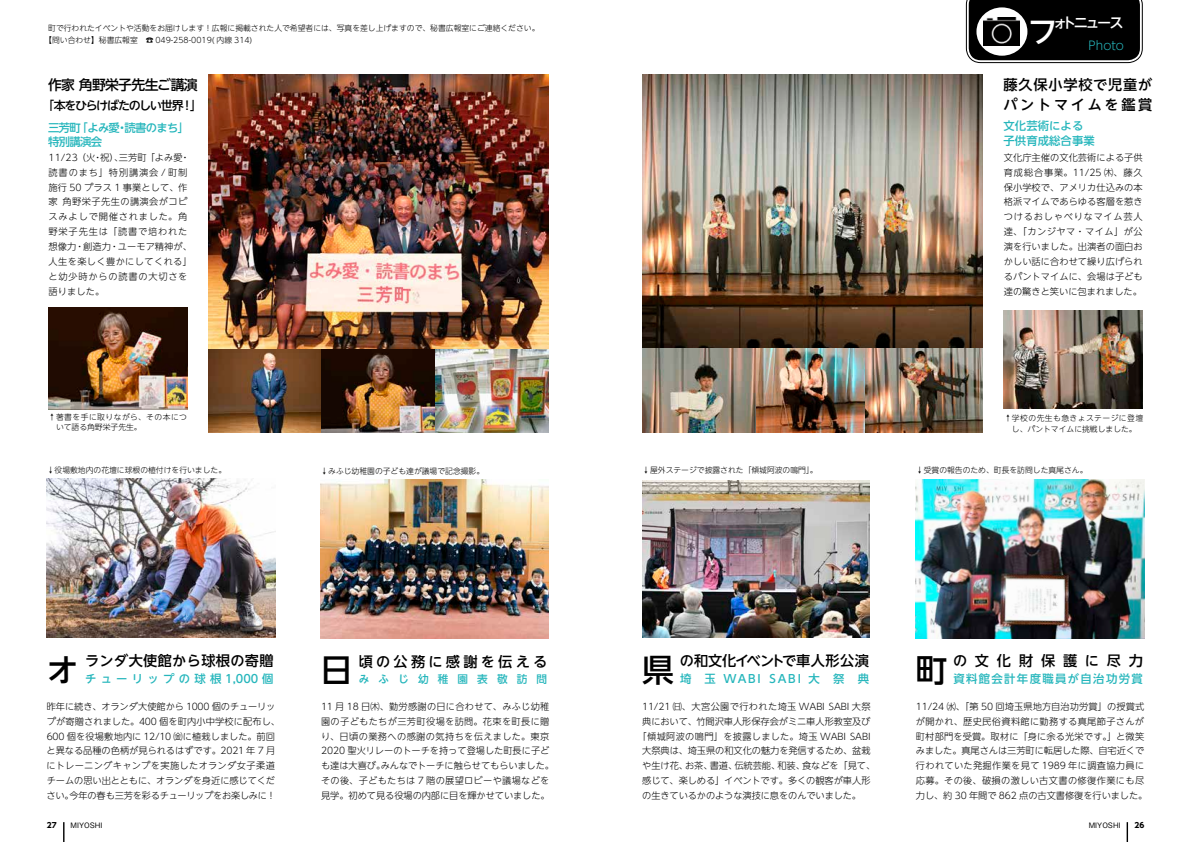
<style>
.page{position:relative;width:1191px;height:842px;background:#fff}
.page>*{position:absolute;margin:0;border:0;box-sizing:border-box;transform-origin:0 0}
.t1{font:500 31.9px "UD Shin Go NT Pro";color:#000}
.t2{font:500 30.5px "UD Shin Go NT Pro";color:#fff}
.t3{font:500 14.2px/19.5px "UD Shin Go NT Pro";letter-spacing:.055em;color:#000}
.t4{font:500 14.2px "UD Shin Go NT Pro";letter-spacing:-.005em;color:#000}
.t5{font:500 14.2px "UD Shin Go NT Pro";letter-spacing:.025em;color:#000}
.t6{font:500 14.2px "UD Shin Go NT Pro";letter-spacing:.23em;color:#000}
.t7{font:500 14.2px "UD Shin Go NT Pro";letter-spacing:.555em;color:#000}
.t8{font:500 14.2px "UD Shin Go NT Pro";letter-spacing:-.18em;color:#fff}
.t9{font:500 13.8px "UD Shin Go NT Pro";letter-spacing:-.045em;color:#000}
.t10{font:500 12px "UD Shin Go NT Pro";letter-spacing:-.11em;color:#000}
.t11{font:300 12px "UD Shin Go NT Pro";color:#26b6bc}
.t12{font:500 11.3px "UD Shin Go NT Pro";letter-spacing:.115em;color:#26b6bc}
.t13{font:500 11.3px "UD Shin Go NT Pro";letter-spacing:.375em;color:#26b6bc}
.t14{font:500 11.3px/14.2px "UD Shin Go NT Pro";letter-spacing:.01em;color:#26b6bc}
.t15{font:500 11.3px "UD Shin Go NT Pro";letter-spacing:-.065em;color:#26b6bc}
.t16{font:500 11.3px/14.2px "UD Shin Go NT Pro";letter-spacing:-.06em;color:#26b6bc}
.t17{font:500 10.6px "UD Shin Go NT Pro";letter-spacing:.86em;color:#26b6bc}
.t18{font:300 9.2px/14.9px "UD Shin Go NT Pro";letter-spacing:.005em;color:#000}
.t19{font:300 9.2px/14.9px "UD Shin Go NT Pro";letter-spacing:.085em;color:#000}
.t20{font:300 9.2px "UD Shin Go NT Pro";letter-spacing:.035em;color:#000}
.t21{font:300 9.2px "UD Shin Go NT Pro";letter-spacing:.03em;color:#000}
.t22{font:300 9.2px "UD Shin Go NT Pro";letter-spacing:.04em;color:#000}
.t23{font:300 9.2px "UD Shin Go NT Pro";letter-spacing:-.025em;color:#000}
.t24{font:300 9.2px "UD Shin Go NT Pro";letter-spacing:.09em;color:#000}
.t25{font:300 9.2px "UD Shin Go NT Pro";letter-spacing:.05em;color:#000}
.t26{font:300 7.8px/11.3px "UD Shin Go NT Pro";color:#000}
.t27{font:300 7.8px/10.6px "UD Shin Go NT Pro";letter-spacing:.055em;color:#000;text-align:center}
.t28{font:300 7.8px/9.9px "UD Shin Go NT Pro";letter-spacing:.06em;color:#000}
.t29{font:500 7.4px "Gothic BBB Pro";color:#000}
.t30{font:700 7.4px "UD Shin Go NT Pro";color:#000}
</style>
<div class="page">
<hr style="left:1126px;top:822px;width:2px;height:20px;background:#000">
<svg style="left:63px;top:822px;width:1px;height:20px"></svg>
<img style="left:916px;top:479px;width:228px;height:159px">
<img style="left:47px;top:478px;width:228px;height:160px">
<img style="left:208px;top:75px;width:341px;height:357px">
<img style="left:48px;top:308px;width:139px;height:101px">
<img style="left:642px;top:480px;width:228px;height:158px">
<img style="left:642px;top:348px;width:223px;height:84px">
<img style="left:865px;top:348px;width:118px;height:84px">
<img style="left:642px;top:75px;width:341px;height:273px">
<img style="left:1003px;top:310px;width:139px;height:98px">
<img style="left:320px;top:479px;width:229px;height:159px">
<svg style="left:966px;top:0;width:176px;height:63px"></svg>
<div style="left:976px;top:7px;width:51px;height:49px;background:#fff;border-radius:50%"></div>
<img style="left:983px;top:17px;width:36px;height:29px">
<p class="t26" style="left:44px;top:23px;width:497px;text-indent:4px">町で行われたイベントや活動をお届けします！広報に掲載された人で希望者には、写真を差し上げますので、秘書広報室にご連絡ください。【問い合わせ】秘書広報室　☎ 049-258-0019( 内線 314(</p>
<h2 class="t2" style="left:1027px;top:6px;width:32px">フ</h2>
<h3 class="t8" style="left:1053px;top:11px;width:72px">ォトニュース</h3>
<h3 class="t11" style="left:1088px;top:36px;width:37px">Photo</h3>
<h3 class="t9" style="left:48px;top:74px;width:151px">作家角野栄子先生ご講演</h3>
<h3 class="t10" style="left:190px;top:95px;width:14px">「</h3>
<h3 class="t10" style="left:42px;top:95px;width:143px">「本をひらけばたのしい世界</h3>
<h3 class="t10" style="left:181px;top:95px;width:14px">!</h3>
<h3 class="t3" style="left:1003px;top:75px;width:150px">藤久保小学校で児童がパントマイムを鑑賞</h3>
<p class="t15" style="left:77px;top:118px;width:114px">「よみ愛読書のまち「</p>
<p class="t16" style="left:48px;top:120px;width:55px">三芳町<br>特別講演会</p>
<p class="t12" style="left:117px;top:118px;width:13px">・</p>
<p class="t14" style="left:1003px;top:119px;width:93px">文化芸術による子供育成総合事業</p>
<p class="t18" style="left:119px;top:150px;width:65px">三芳町「よみ愛</p>
<p class="t18" style="left:49px;top:150px;width:48px">11/23（火</p>
<p class="t24" style="left:49px;top:165px;width:140px">読書のまち」特別講演会 / 町制</p>
<p class="t18" style="left:49px;top:179px;width:140px">施行 50 プラス 1 事業として、作</p>
<p class="t25" style="left:62px;top:195px;width:127px">角野栄子先生の講演会がコピ</p>
<p class="t18" style="left:100px;top:150px;width:25px">祝）、</p>
<p class="t18" style="left:93px;top:150px;width:11px">・</p>
<p class="t18" style="left:181px;top:150px;width:11px">・</p>
<p class="t19" style="left:49px;top:194px;width:145px">家<br>スみよしで開催されました。角野栄子先生は「読書で培われた想像力・創造力・ユーモア精神が、人生を楽しく豊かにしてくれる「と幼少時からの読書の大切さを語りました。</p>
<p class="t18" style="left:1003px;top:150px;width:140px;text-align:justify">文化庁主催の文化芸術による子供育成総合事業。11/25 ㈭、藤久保小学校で、アメリカ仕込みの本格派マイムであらゆる客層を惹きつけるおしゃべりなマイム芸人達、「カンジヤマ・マイム」が公演を行いました。出演者の面白おかしい話に合わせて繰り広げられるパントマイムに、会場は子ども達の驚きと笑いに包まれました。</p>
<p class="t28" style="left:56px;top:411px;width:133px;text-indent:-8px">↑著書を手に取りながら、その本について語る角野栄子先生。</p>
<p class="t27" style="left:1004px;top:413px;width:140px">↑学校の先生も急きょステージに登壇し、パントマイムに挑戦しました。</p>
<p class="t26" style="left:47px;top:464px;width:181px">↓役場敷地内の花壇に球根の植付けを行いました。</p>
<p class="t26" style="left:320px;top:465px;width:165px">↓みふじ幼稚園の子ども達が議場で記念撮影。</p>
<p class="t26" style="left:642px;top:464px;width:177px">↓屋外ステージで披露された「傾城阿波の鳴門。「</p>
<p class="t26" style="left:916px;top:464px;width:173px">↓受賞の報告のため、町長を訪問した真尾さん。</p>
<h1 class="t1" style="left:47px;top:644px;width:33px">オ</h1>
<h3 class="t5" style="left:85px;top:649px;width:190px">ランダ大使館から球根の寄贈</h3>
<p class="t13" style="left:85px;top:669px;width:190px">チューリップの球根 1,000 個</p>
<h1 class="t1" style="left:320px;top:644px;width:33px">日</h1>
<h3 class="t6" style="left:359px;top:650px;width:190px">頃の公務に感謝を伝える</h3>
<p class="t17" style="left:359px;top:670px;width:190px">みふじ幼稚園表敬訪問</p>
<h3 class="t4" style="left:680px;top:649px;width:191px">の和文化イベントで車人形公演</h3>
<h1 class="t1" style="left:642px;top:644px;width:33px">県</h1>
<p class="t12" style="left:833px;top:669px;width:13px">祭</p>
<p class="t12" style="left:857px;top:669px;width:13px">典</p>
<p class="t12" style="left:808px;top:669px;width:13px">大</p>
<p class="t12" style="left:680px;top:669px;width:13px">埼</p>
<p class="t12" style="left:704px;top:669px;width:13px">玉</p>
<p class="t12" style="left:769px;top:669px;width:33px">SABI</p>
<p class="t12" style="left:723px;top:669px;width:39px">WABI</p>
<h3 class="t7" style="left:953px;top:649px;width:191px">の文化財保護に尽力</h3>
<h1 class="t1" style="left:915px;top:644px;width:33px">町</h1>
<p class="t12" style="left:953px;top:669px;width:191px">資料館会計年度職員が自治功労賞</p>
<p class="t18" style="left:47px;top:698px;width:230px">昨年に続き、オランダ大使館から 1000 個のチューリッ</p>
<p class="t18" style="left:47px;top:713px;width:235px">プが寄贈されました。400 個を町内小中学校に配布し、</p>
<p class="t18" style="left:47px;top:728px;width:230px">600 個を役場敷地内に 12/10 ㈮に植栽しました。前回</p>
<p class="t18" style="left:47px;top:743px;width:230px">と異なる品種の色柄が見られるはずです。2021 年 7 月</p>
<p class="t20" style="left:47px;top:758px;width:230px">にトレーニングキャンプを実施したオランダ女子柔道</p>
<p class="t18" style="left:47px;top:773px;width:230px">チームの思い出とともに、オランダを身近に感じてくだ</p>
<p class="t23" style="left:69px;top:788px;width:208px">今年の春も三芳を彩るチューリップをお楽しみに!</p>
<p class="t18" style="left:47px;top:788px;width:29px">さい。</p>
<p class="t21" style="left:321px;top:699px;width:230px">11 月 18 日㈭、勤労感謝の日に合わせて、みふじ幼稚</p>
<p class="t20" style="left:321px;top:714px;width:230px">園の子どもたちが三芳町役場を訪問。花束を町長に贈</p>
<p class="t22" style="left:321px;top:729px;width:230px">り、日頃の業務への感謝の気持ちを伝えました。東京</p>
<p class="t18" style="left:321px;top:743px;width:230px">2020 聖火リレーのトーチを持って登場した町長に子ど</p>
<p class="t18" style="left:381px;top:758px;width:175px">みんなでトーチに触らせてもらいました。</p>
<p class="t18" style="left:321px;top:758px;width:230px">も達は大喜び。<br>その後、子どもたちは 7 階の展望ロビーや議場などを見学。初めて見る役場の内部に目を輝かせていました。</p>
<p class="t20" style="left:642px;top:699px;width:230px">11/21 ㈰、大宮公園で行われた埼玉 WABI SABI 大祭</p>
<p class="t18" style="left:642px;top:713px;width:230px">典において、竹間沢車人形保存会がミニ車人形教室及び</p>
<p class="t21" style="left:637px;top:729px;width:234px">「傾城阿波の鳴門」を披露しました。埼玉 WABI SABI</p>
<p class="t18" style="left:642px;top:743px;width:230px">大祭典は、埼玉県の和文化の魅力を発信するため、盆栽</p>
<p class="t18" style="left:802px;top:758px;width:75px">食などを「見て、</p>
<p class="t18" style="left:777px;top:758px;width:29px">和装、</p>
<p class="t18" style="left:734px;top:758px;width:47px">伝統芸能、</p>
<p class="t18" style="left:642px;top:758px;width:230px">や生け花、<br>感じて、楽しめる」イベントです。多くの観客が車人形の生きているかのような演技に息をのんでいました。</p>
<p class="t18" style="left:685px;top:758px;width:29px">お茶、</p>
<p class="t18" style="left:710px;top:758px;width:29px">書道、</p>
<p class="t18" style="left:916px;top:698px;width:233px">11/24 ㈬、「第 50 回埼玉県地方自治功労賞」の授賞式が開かれ、歴史民俗資料館に勤務する真尾節子さんが町村部門を受賞。取材に「身に余る光栄です。」と微笑みました。真尾さんは三芳町に転居した際、自宅近くで行われていた発掘作業を見て 1989 年に調査協力員に応募。その後、破損の激しい古文書の修復作業にも尽力し、約 30 年間で 862 点の古文書修復を行いました。</p>
<p class="t30" style="left:47px;top:819px;width:11px">27</p>
<p class="t29" style="left:71px;top:819px;width:33px">MIYOSHI</p>
<p class="t29" style="left:1088px;top:819px;width:33px">MIYOSHI</p>
<p class="t30" style="left:1134px;top:819px;width:11px">26</p>
</div>
